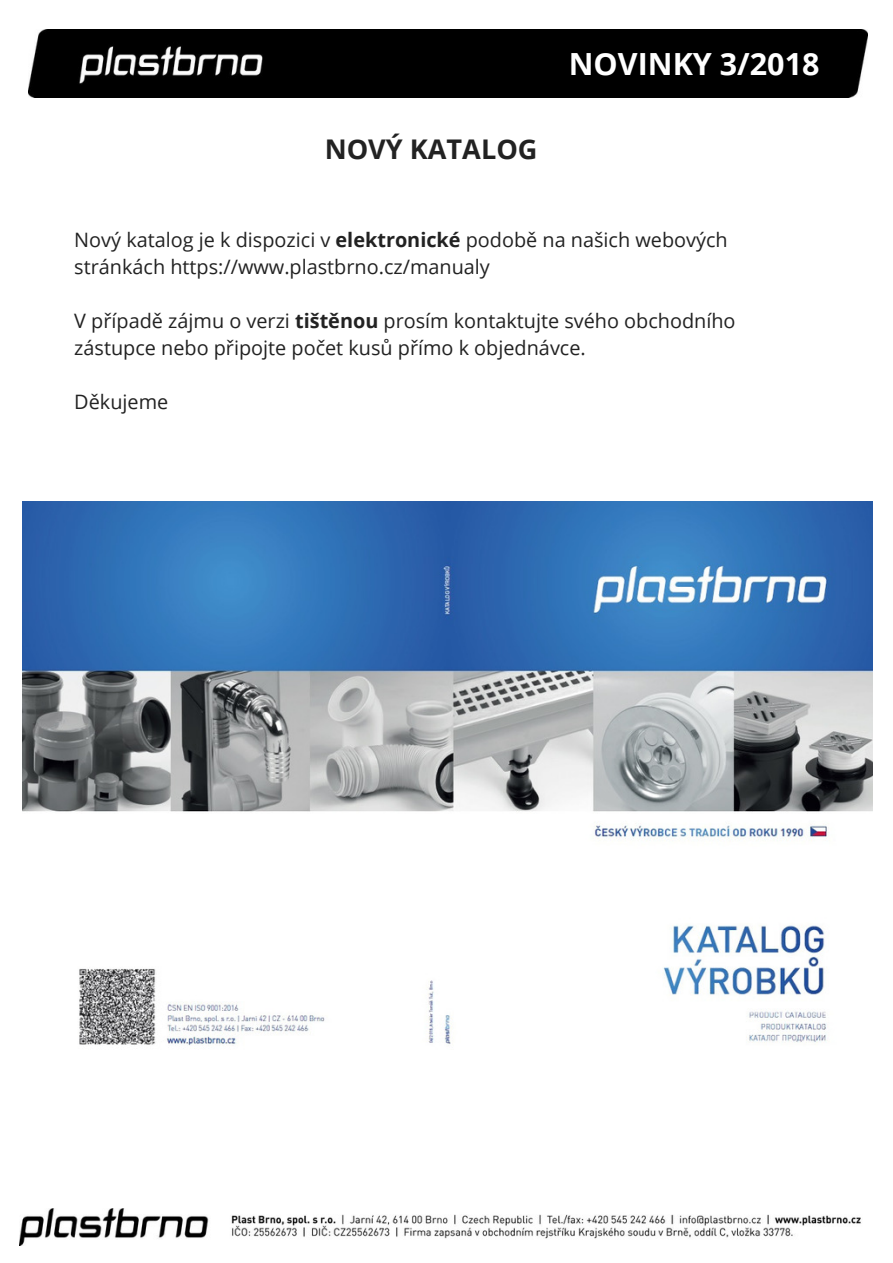
<style>
.page{position:relative;width:893px;height:1263px;background:#fff}
.page>*{position:absolute;margin:0;border:0;box-sizing:border-box;transform-origin:0 0}
.t1{font:700 30.45px "Open Sans";color:#fff}
.t2{font:700 27.15px "Open Sans";color:#222}
.t3{font:19.8px/27px "Open Sans";color:#222}
.s1{font-weight:700}
</style>
<div class="page">
<div style="left:28px;top:29px;width:839px;height:69px;background:#000"></div>
<img style="left:19px;top:1208px;width:842px;height:37px">
<img style="left:23px;top:501px;width:850px;height:545px">
<h2 class="t2" style="left:325px;top:130px;width:214px">NOVÝ KATALOG</h2>
<h1 class="t1" style="left:569px;top:43px;width:252px">NOVINKY 3/2018</h1>
<p class="t3" style="left:74px;top:225px;width:655px">Nový katalog je k dispozici v <span class="s1">elektronické</span> podobě na našich webových stránkách https://www.plastbrno.cz/manualy</p>
<p class="t3" style="left:74px;top:306px;width:663px">V případě zájmu o verzi <span class="s1">tištěnou</span> prosím kontaktujte svého obchodního zástupce nebo připojte počet kusů přímo k objednávce.</p>
<p class="t3" style="left:74px;top:388px;width:95px">Děkujeme</p>
</div>
